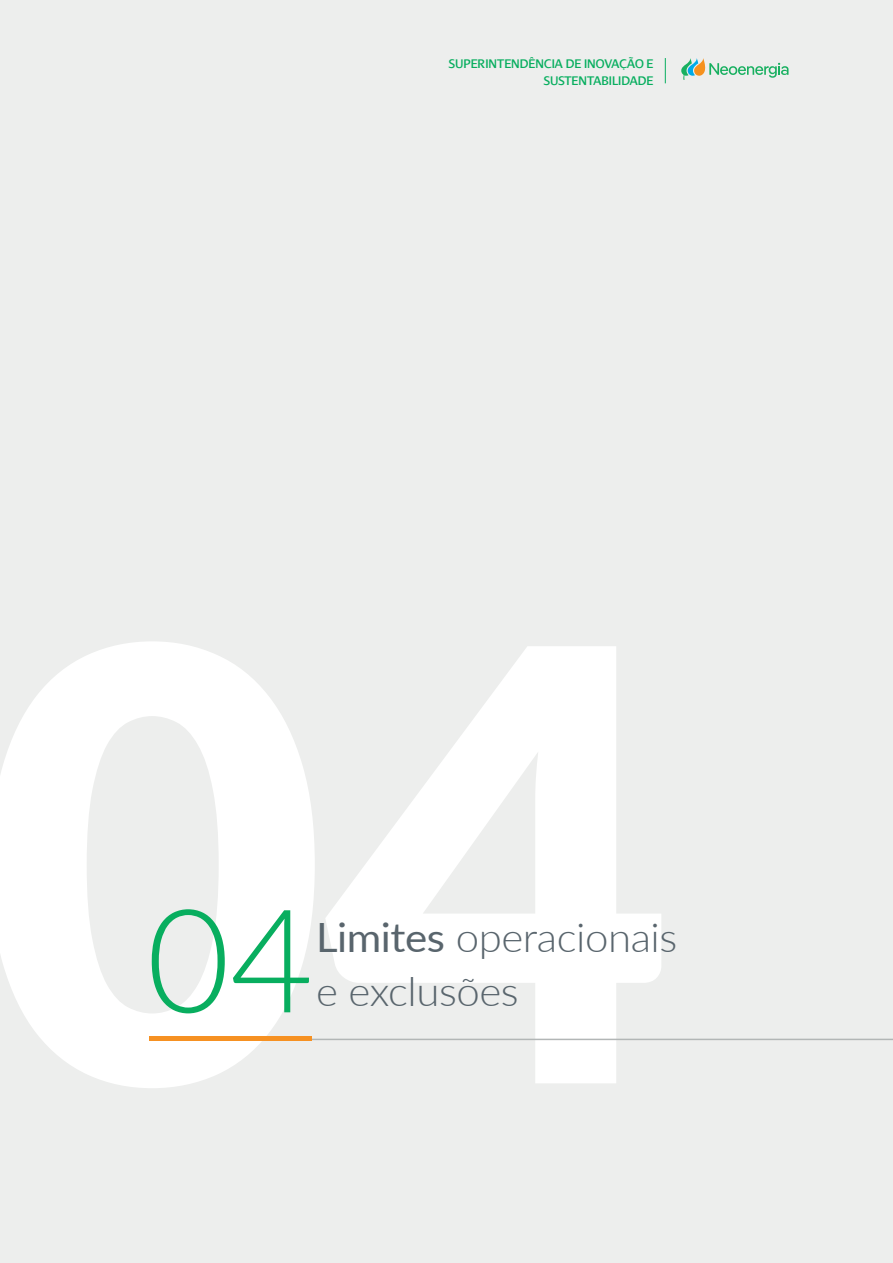
<style>
.page{position:relative;width:893px;height:1263px;background:#edeeed}
.page>*{position:absolute;margin:0;border:0;box-sizing:border-box;transform-origin:0 0}
.t1{font:300 144px "Lato";color:#08ae5f}
.t2{font:300 40.35px/54px "Lato";letter-spacing:-.01em;color:#59656d;scale:1.04 1}
.t3{font:13.5px/16.2px "Dialog";color:#08ae5f;text-align:right}
.s1{font-weight:400}
</style>
<div class="page">
<svg style="left:665px;top:58px;width:1px;height:25px"></svg>
<svg style="left:681px;top:58px;width:107px;height:22px"></svg>
<hr style="left:312px;top:1039px;width:581px;height:1px;background:#b2b6b6">
<hr style="left:149px;top:1036px;width:163px;height:4px;background:#f69122">
<p class="t3" style="left:449px;top:56px;width:206px">SUPERINTENDÊNCIA DE INOVAÇÃO E<br>SUSTENTABILIDADE</p>
<h1 class="t1" style="left:146px;top:860px;width:169px">04</h1>
<h2 class="t2" style="left:316px;top:909px;width:349px"><span class="s1">Limites</span> operacionais e exclusões</h2>
</div>
